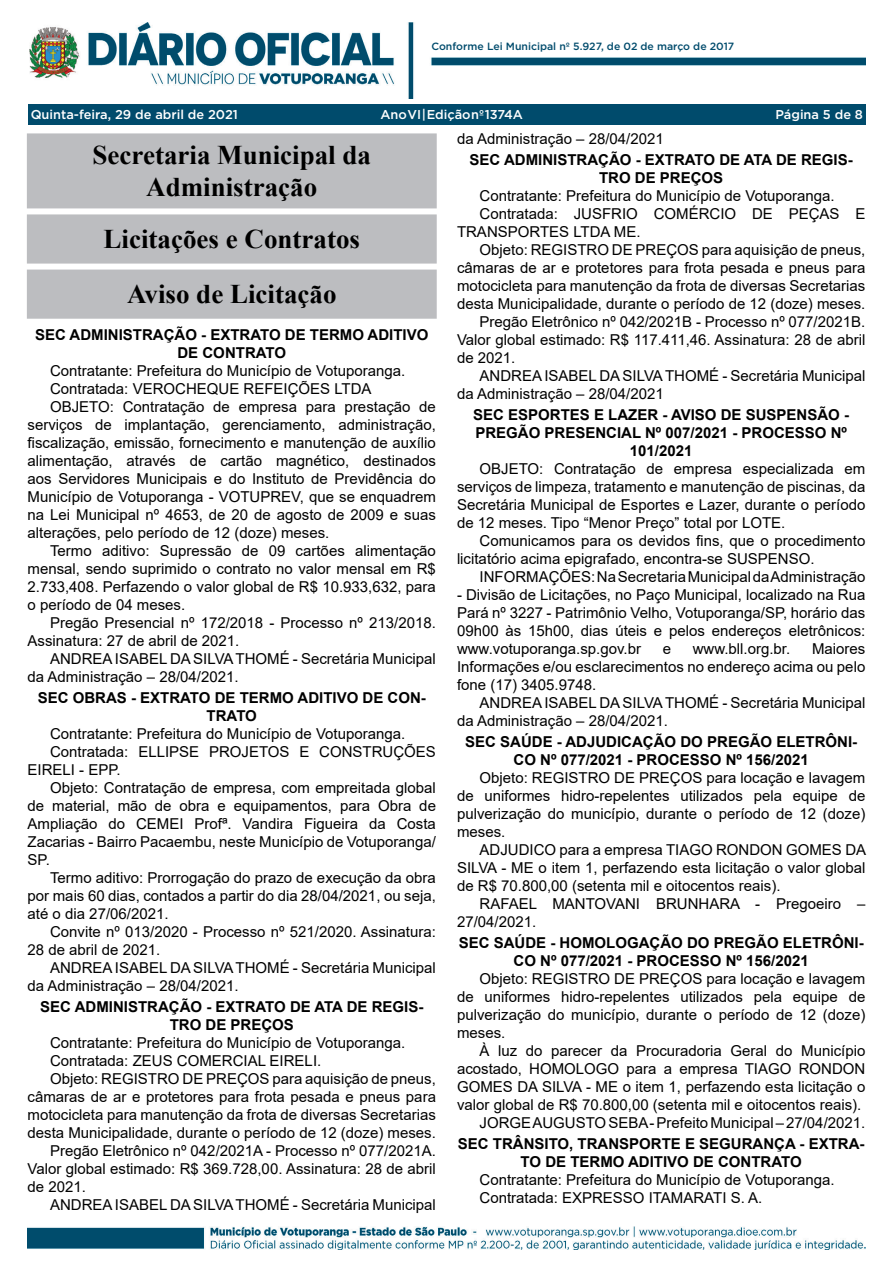
<style>
.page{position:relative;width:893px;height:1263px;background:#fff}
.page>*{position:absolute;margin:0;border:0;box-sizing:border-box;transform-origin:0 0}
.t1{font:700 27px/32.4px "Times New Roman";color:#000;text-align:center}
._2_-_Corpo{font:15px/18px "Arial";color:#000;text-align:justify}
._1_-_Cabeçalho{font:700 15px/18px "Arial";color:#000;text-align:center}
.t2{font:500 12.75px "Gotham";color:#fff}
.t3{font:500 10.5px "Gotham";color:#004b6c}
</style>
<div class="page">
<img style="left:28px;top:1226px;width:837px;height:24px">
<img style="left:29px;top:22px;width:836px;height:76px">
<div style="left:28px;top:104px;width:837px;height:21px;background:#004b6c"></div>
<div style="left:30px;top:136px;width:404px;height:69px;background:#bcbdc0"></div>
<div style="left:27px;top:133px;width:410px;height:75px;border:6px solid #bcbdc0"></div>
<div style="left:30px;top:217px;width:404px;height:44px;background:#bcbdc0"></div>
<div style="left:27px;top:214px;width:410px;height:50px;border:6px solid #bcbdc0"></div>
<div style="left:30px;top:273px;width:404px;height:43px;background:#bcbdc0"></div>
<div style="left:27px;top:270px;width:410px;height:49px;border:6px solid #bcbdc0"></div>
<p class="t3" style="left:431px;top:40px;width:304px">Conforme Lei Municipal nº 5.927, de 02 de março de 2017</p>
<p class="t2" style="left:380px;top:106px;width:144px">Ano VI | Edição nº 1374A</p>
<p class="t2" style="left:31px;top:106px;width:209px">Quinta-feira, 29 de abril de 2021</p>
<p class="t2" style="left:775px;top:106px;width:89px">Página 5 de 8</p>
<p class="t1" style="left:93px;top:138px;width:280px">Secretaria Municipal da<br>Administração</p>
<p class="t1" style="left:104px;top:222px;width:258px">Licitações e Contratos</p>
<p class="t1" style="left:127px;top:277px;width:211px">Aviso de Licitação</p>
<p class="_1_-_Cabeçalho" style="left:35px;top:326px;width:395px">SEC ADMINISTRAÇÃO - EXTRATO DE TERMO ADITIVO<br>DE CONTRATO</p>
<p class="_2_-_Corpo" style="left:50px;top:361px;width:357px">Contratante: Prefeitura do Município de Votuporanga.</p>
<p class="_2_-_Corpo" style="left:50px;top:379px;width:323px">Contratada: VEROCHEQUE REFEIÇÕES LTDA</p>
<p class="_2_-_Corpo" style="left:28px;top:397px;width:410px;text-indent:23px">OBJETO: Contratação de empresa para prestação de serviços de implantação, gerenciamento, administração, fiscalização, emissão, fornecimento e manutenção de auxílio alimentação, através de cartão magnético, destinados aos Servidores Municipais e do Instituto de Previdência do Município de Votuporanga - VOTUPREV, que se enquadrem na Lei Municipal nº 4653, de 20 de agosto de 2009 e suas alterações, pelo período de 12 (doze) meses.</p>
<p class="_2_-_Corpo" style="left:28px;top:541px;width:410px;text-indent:23px">Termo aditivo: Supressão de 09 cartões alimentação mensal, sendo suprimido o contrato no valor mensal em R$ 2.733,408. Perfazendo o valor global de R$ 10.933,632, para o período de 04 meses.</p>
<p class="_2_-_Corpo" style="left:28px;top:613px;width:410px;text-indent:23px">Pregão Presencial nº 172/2018 - Processo nº 213/2018.<br>Assinatura: 27 de abril de 2021.</p>
<p class="_2_-_Corpo" style="left:28px;top:649px;width:410px;text-indent:23px">ANDREA ISABEL DA SILVA THOMÉ - Secretária Municipal da Administração – 28/04/2021.</p>
<p class="_1_-_Cabeçalho" style="left:38px;top:689px;width:390px">SEC OBRAS - EXTRATO DE TERMO ADITIVO DE CON-<br>TRATO</p>
<p class="_2_-_Corpo" style="left:50px;top:724px;width:357px">Contratante: Prefeitura do Município de Votuporanga.</p>
<p class="_2_-_Corpo" style="left:28px;top:742px;width:410px;text-indent:23px">Contratada: ELLIPSE PROJETOS E CONSTRUÇÕES<br>EIRELI - EPP.</p>
<p class="_2_-_Corpo" style="left:28px;top:778px;width:410px;text-indent:23px">Objeto: Contratação de empresa, com empreitada global de material, mão de obra e equipamentos, para Obra de Ampliação do CEMEI Profª. Vandira Figueira da Costa Zacarias - Bairro Pacaembu, neste Município de Votuporanga/ SP.</p>
<p class="_2_-_Corpo" style="left:28px;top:868px;width:410px;text-indent:23px">Termo aditivo: Prorrogação do prazo de execução da obra por mais 60 dias, contados a partir do dia 28/04/2021, ou seja, até o dia 27/06/2021.</p>
<p class="_2_-_Corpo" style="left:28px;top:922px;width:410px;text-indent:23px">Convite nº 013/2020 - Processo nº 521/2020. Assinatura:<br>28 de abril de 2021.</p>
<p class="_2_-_Corpo" style="left:28px;top:958px;width:410px;text-indent:23px">ANDREA ISABEL DA SILVA THOMÉ - Secretária Municipal da Administração – 28/04/2021.</p>
<p class="_1_-_Cabeçalho" style="left:40px;top:998px;width:385px">SEC ADMINISTRAÇÃO - EXTRATO DE ATA DE REGIS-<br>TRO DE PREÇOS</p>
<p class="_2_-_Corpo" style="left:50px;top:1033px;width:357px">Contratante: Prefeitura do Município de Votuporanga.</p>
<p class="_2_-_Corpo" style="left:50px;top:1051px;width:273px">Contratada: ZEUS COMERCIAL EIRELI.</p>
<p class="_2_-_Corpo" style="left:28px;top:1069px;width:410px;text-indent:23px">Objeto: REGISTRO DE PREÇOS para aquisição de pneus, câmaras de ar e protetores para frota pesada e pneus para motocicleta para manutenção da frota de diversas Secretarias desta Municipalidade, durante o período de 12 (doze) meses.</p>
<p class="_2_-_Corpo" style="left:28px;top:1141px;width:410px;text-indent:23px">Pregão Eletrônico nº 042/2021A - Processo nº 077/2021A.<br>Valor global estimado: R$ 369.728,00. Assinatura: 28 de abril de 2021.</p>
<p class="_2_-_Corpo" style="left:50px;top:1195px;width:387px">ANDREA ISABEL DA SILVA THOMÉ - Secretária Municipal</p>
<p class="_2_-_Corpo" style="left:457px;top:130px;width:208px">da Administração – 28/04/2021</p>
<p class="_1_-_Cabeçalho" style="left:470px;top:151px;width:385px">SEC ADMINISTRAÇÃO - EXTRATO DE ATA DE REGIS-<br>TRO DE PREÇOS</p>
<p class="_2_-_Corpo" style="left:479px;top:187px;width:357px">Contratante: Prefeitura do Município de Votuporanga.</p>
<p class="_2_-_Corpo" style="left:457px;top:205px;width:410px;text-indent:22px">Contratada: JUSFRIO COMÉRCIO DE PEÇAS E<br>TRANSPORTES LTDA ME.</p>
<p class="_2_-_Corpo" style="left:457px;top:241px;width:410px;text-indent:22px">Objeto: REGISTRO DE PREÇOS para aquisição de pneus, câmaras de ar e protetores para frota pesada e pneus para motocicleta para manutenção da frota de diversas Secretarias desta Municipalidade, durante o período de 12 (doze) meses.</p>
<p class="_2_-_Corpo" style="left:457px;top:313px;width:410px;text-indent:22px">Pregão Eletrônico nº 042/2021B - Processo nº 077/2021B.<br>Valor global estimado: R$ 117.411,46. Assinatura: 28 de abril de 2021.</p>
<p class="_2_-_Corpo" style="left:457px;top:367px;width:410px;text-indent:22px">ANDREA ISABEL DA SILVA THOMÉ - Secretária Municipal da Administração – 28/04/2021</p>
<p class="_1_-_Cabeçalho" style="left:473px;top:406px;width:377px">SEC ESPORTES E LAZER - AVISO DE SUSPENSÃO -<br>PREGÃO PRESENCIAL Nº 007/2021 - PROCESSO Nº<br>101/2021</p>
<p class="_2_-_Corpo" style="left:457px;top:460px;width:410px;text-indent:22px">OBJETO: Contratação de empresa especializada em serviços de limpeza, tratamento e manutenção de piscinas, da Secretária Municipal de Esportes e Lazer, durante o período de 12 meses. Tipo “Menor Preço” total por LOTE.</p>
<p class="_2_-_Corpo" style="left:457px;top:532px;width:410px;text-indent:22px">Comunicamos para os devidos fins, que o procedimento licitatório acima epigrafado, encontra-se SUSPENSO.</p>
<p class="_2_-_Corpo" style="left:479px;top:568px;width:387px">INFORMAÇÕES: Na Secretaria Municipal da Administração</p>
<p class="_2_-_Corpo" style="left:457px;top:586px;width:410px">- Divisão de Licitações, no Paço Municipal, localizado na Rua Pará nº 3227 - Patrimônio Velho, Votuporanga/SP, horário das 09h00 às 15h00, dias úteis e pelos endereços eletrônicos: www.votuporanga.sp.gov.br</p>
<p class="_2_-_Corpo" style="left:457px;top:640px;width:410px;text-indent:355px">Maiores Informações e/ou esclarecimentos no endereço acima ou pelo fone (17) 3405.9748.</p>
<p class="_2_-_Corpo" style="left:457px;top:694px;width:410px;text-indent:22px">ANDREA ISABEL DA SILVA THOMÉ - Secretária Municipal da Administração – 28/04/2021.</p>
<p class="_1_-_Cabeçalho" style="left:465px;top:733px;width:393px">SEC SAÚDE - ADJUDICAÇÃO DO PREGÃO ELETRÔNI-<br>CO Nº 077/2021 - PROCESSO Nº 156/2021</p>
<p class="_2_-_Corpo" style="left:457px;top:769px;width:410px;text-indent:22px">Objeto: REGISTRO DE PREÇOS para locação e lavagem de uniformes hidro-repelentes utilizados pela equipe de pulverização do município, durante o período de 12 (doze) meses.</p>
<p class="_2_-_Corpo" style="left:457px;top:841px;width:411px;text-indent:22px">ADJUDICO para a empresa TIAGO RONDON GOMES DA SILVA - ME o item 1, perfazendo esta licitação o valor global de R$ 70.800,00 (setenta mil e oitocentos reais).</p>
<p class="_2_-_Corpo" style="left:457px;top:895px;width:410px;text-indent:22px">RAFAEL MANTOVANI BRUNHARA - Pregoeiro –<br>27/04/2021.</p>
<p class="_1_-_Cabeçalho" style="left:459px;top:934px;width:407px">SEC SAÚDE - HOMOLOGAÇÃO DO PREGÃO ELETRÔNI-<br>CO Nº 077/2021 - PROCESSO Nº 156/2021</p>
<p class="_2_-_Corpo" style="left:457px;top:970px;width:410px;text-indent:22px">Objeto: REGISTRO DE PREÇOS para locação e lavagem de uniformes hidro-repelentes utilizados pela equipe de pulverização do município, durante o período de 12 (doze) meses.</p>
<p class="_2_-_Corpo" style="left:457px;top:1042px;width:410px;text-indent:22px">À luz do parecer da Procuradoria Geral do Município acostado, HOMOLOGO para a empresa TIAGO RONDON GOMES DA SILVA - ME o item 1, perfazendo esta licitação o valor global de R$ 70.800,00 (setenta mil e oitocentos reais).</p>
<p class="_2_-_Corpo" style="left:479px;top:1114px;width:387px">JORGE AUGUSTO SEBA - Prefeito Municipal – 27/04/2021.</p>
<p class="_1_-_Cabeçalho" style="left:458px;top:1135px;width:408px">SEC TRÂNSITO, TRANSPORTE E SEGURANÇA - EXTRA-<br>TO DE TERMO ADITIVO DE CONTRATO</p>
<p class="_2_-_Corpo" style="left:479px;top:1171px;width:357px">Contratante: Prefeitura do Município de Votuporanga.</p>
<p class="_2_-_Corpo" style="left:479px;top:1189px;width:284px">Contratada: EXPRESSO ITAMARATI S. A.</p>
<p class="_2_-_Corpo" style="left:663px;top:640px;width:10px">e</p>
<p class="_2_-_Corpo" style="left:693px;top:640px;width:99px">www.bll.org.br.</p>
</div>
